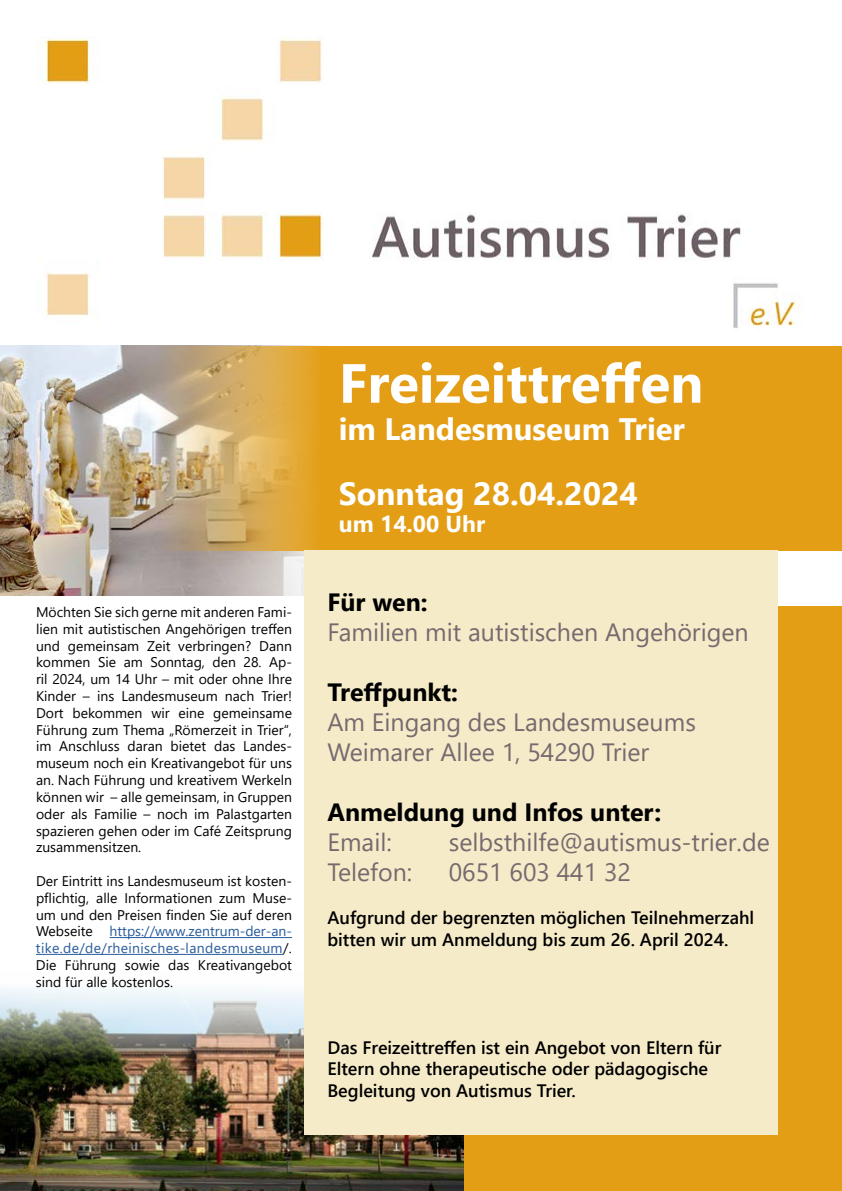
<style>
.page{position:relative;width:842px;height:1191px;background:#fff}
.page>*{position:absolute;margin:0;border:0;box-sizing:border-box;transform-origin:0 0}
.t1{font:700 55px "Segoe UI";color:#fff}
.t2{font:700 32px "Segoe UI";color:#fff}
.t3{font:700 31px "Segoe UI";color:#fff}
.t4{font:25px/30px "Segoe UI";color:#766a6e}
.t5{font:700 25px "Segoe UI";color:#000}
.t6{font:700 23px "Segoe UI";color:#fff}
.t7{font:600 18px/21.6px "Segoe UI";color:#000}
.t8{font:14px/16.8px "Segoe UI";color:#000;text-align:justify}
.s1{color:#275b9b}
</style>
<div class="page">
<img style="left:36px;top:36px;width:768px;height:292px">
<div style="left:459px;top:607px;width:383px;height:584px;background:#e39e16"></div>
<img style="left:0;top:346px;width:305px;height:249px">
<svg style="left:159px;top:346px;width:683px;height:204px;background:#dea028"></svg>
<img style="left:0;top:971px;width:464px;height:220px">
<div style="left:305px;top:550px;width:473px;height:584px;background:#f5ebc8"></div>
<hr style="left:110px;top:937px;width:182px;height:1px;background:#275b9b">
<hr style="left:36px;top:954px;width:247px;height:1px;background:#275b9b">
<p class="t8" style="left:36px;top:602px;width:258px">Möchten Sie sich gerne mit anderen Fami&shy;lien mit autistischen Angehörigen treffen und gemeinsam Zeit verbringen? Dann kommen Sie am Sonntag, den 28. Ap&shy;ril 2024, um 14 Uhr – mit oder ohne Ihre Kinder – ins Landesmuseum nach Trier!<br>Dort bekommen wir eine gemeinsame Führung zum Thema „Römerzeit in Trier“, im Anschluss daran bietet das Landes&shy;museum noch ein Kreativangebot für uns an. Nach Führung und kreativem Werkeln können wir – alle gemeinsam, in Gruppen oder als Familie – noch im Palastgarten spazieren gehen oder im Café Zeitsprung zusammensitzen.</p>
<p class="t8" style="left:36px;top:871px;width:257px">Der Eintritt ins Landesmuseum ist kosten&shy;pflichtig, alle Informationen zum Muse&shy;um und den Preisen finden Sie auf deren Webseite <span class="s1">https://www.zentrum-der-an&shy;tike.de/de/rheinisches-landesmuseum</span>/.<br>Die Führung sowie das Kreativangebot sind für alle kostenlos.</p>
<h1 class="t1" style="left:339px;top:331px;width:366px">Freizeittreffen</h1>
<h3 class="t3" style="left:339px;top:400px;width:348px">im Landesmuseum Trier</h3>
<h2 class="t2" style="left:339px;top:463px;width:301px">Sonntag 28.04.2024</h2>
<h3 class="t6" style="left:339px;top:502px;width:148px">um 14.00 Uhr</h3>
<h3 class="t5" style="left:327px;top:578px;width:102px">Für wen:</h3>
<h3 class="t4" style="left:327px;top:614px;width:423px">Familien mit autistischen Angehörigen</h3>
<h3 class="t5" style="left:327px;top:668px;width:132px">Treffpunkt:</h3>
<h3 class="t4" style="left:327px;top:704px;width:370px">Am Eingang des Landesmuseums<br>Weimarer Allee 1, 54290 Trier</h3>
<h3 class="t5" style="left:327px;top:788px;width:335px">Anmeldung und Infos unter:</h3>
<h3 class="t4" style="left:327px;top:824px;width:66px">Email:</h3>
<h3 class="t4" style="left:449px;top:824px;width:323px">selbsthilfe@autismus-trier.de</h3>
<h3 class="t4" style="left:327px;top:854px;width:86px">Telefon:</h3>
<h3 class="t4" style="left:449px;top:854px;width:184px">0651 603 441 32</h3>
<p class="t7" style="left:327px;top:905px;width:428px">Aufgrund der begrenzten möglichen Teilnehmerzahl bitten wir um Anmeldung bis zum 26. April 2024.</p>
<p class="t7" style="left:327px;top:1035px;width:395px">Das Freizeittreffen ist ein Angebot von Eltern für<br>Eltern ohne therapeutische oder pädagogische<br>Begleitung von Autismus Trier.</p>
</div>
